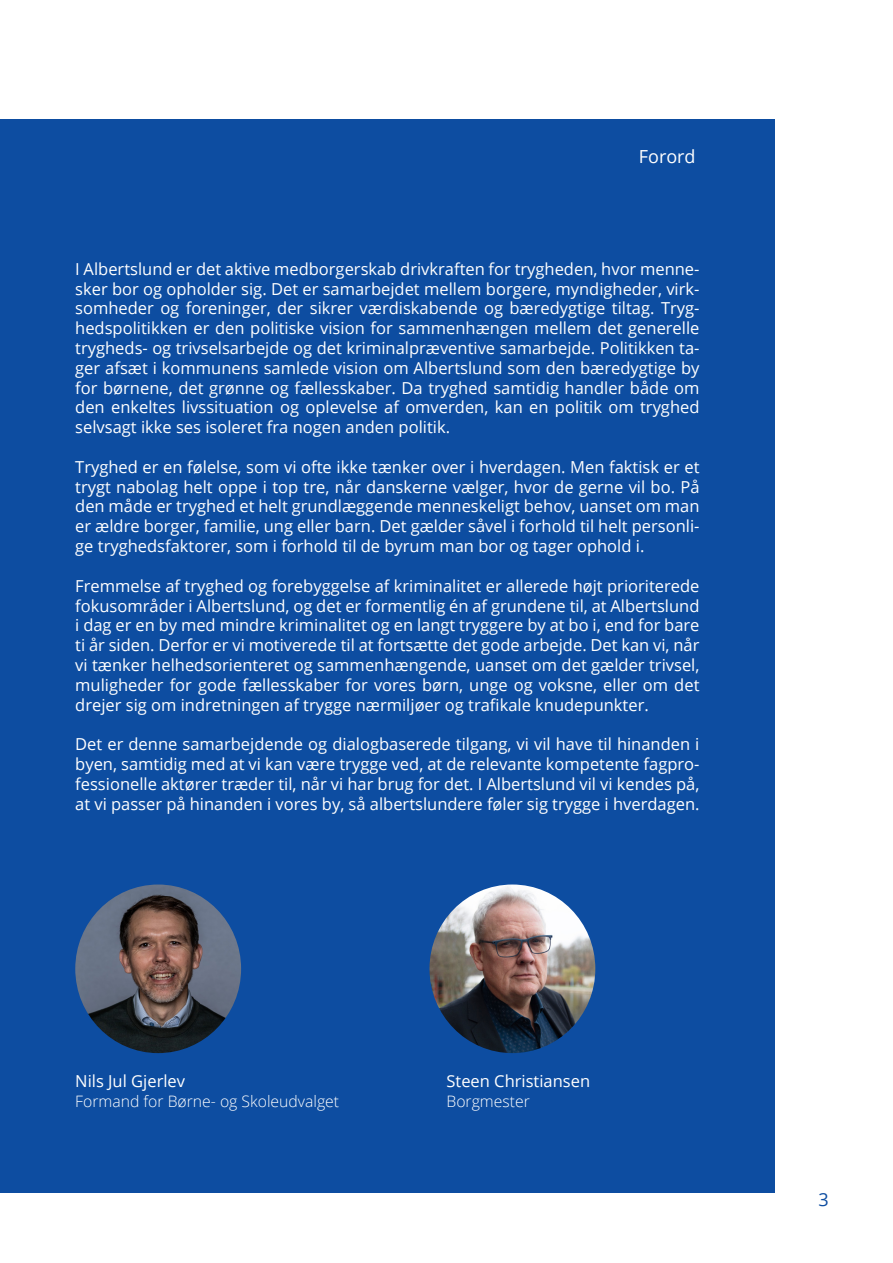
<style>
.page{position:relative;width:893px;height:1263px;background:#fff}
.page>*{position:absolute;margin:0;border:0;box-sizing:border-box;transform-origin:0 0}
.t1{font:18px "Open Sans";color:#fff}
.t2{font:18px "Open Sans";color:#0d4da1}
.t3{font:16.5px/19.8px "Open Sans";color:#fff;text-align:justify}
.t4{font:300 15.75px "Open Sans";color:#fff}
.t5{font:7.5px "Open Sans";color:#fff}
</style>
<div class="page">
<div style="left:0;top:119px;width:775px;height:1073px;background:#0d4da1"></div>
<img style="left:75px;top:884px;width:166px;height:169px">
<img style="left:429px;top:884px;width:166px;height:169px">
<p class="t1" style="left:639px;top:144px;width:58px">Forord</p>
<p class="t3" style="left:75px;top:259px;width:626px">I Albertslund er det aktive medborgerskab drivkraften for trygheden, hvor menne&shy;sker bor og opholder sig. Det er samarbejdet mellem borgere, myndigheder, virk&shy;somheder og foreninger, der sikrer værdiskabende og bæredygtige tiltag. Tryg&shy;hedspolitikken er den politiske vision for sammenhængen mellem det generelle trygheds- og trivselsarbejde og det kriminalpræventive samarbejde. Politikken ta&shy;ger afsæt i kommunens samlede vision om Albertslund som den bæredygtige by for børnene, det grønne og fællesskaber. Da tryghed samtidig handler både om den enkeltes livssituation og oplevelse af omverden, kan en politik om tryghed selvsagt ikke ses isoleret fra nogen anden politik.</p>
<p class="t3" style="left:75px;top:457px;width:626px">Tryghed er en følelse, som vi ofte ikke tænker over i hverdagen. Men faktisk er et trygt nabolag helt oppe i top tre, når danskerne vælger, hvor de gerne vil bo. På den måde er tryghed et helt grundlæggende menneskeligt behov, uanset om man er ældre borger, familie, ung eller barn. Det gælder såvel i forhold til helt personli&shy;ge tryghedsfaktorer, som i forhold til de byrum man bor og tager ophold i.</p>
<p class="t3" style="left:75px;top:575px;width:626px">Fremmelse af tryghed og forebyggelse af kriminalitet er allerede højt prioriterede fokusområder i Albertslund, og det er formentlig én af grundene til, at Albertslund i dag er en by med mindre kriminalitet og en langt tryggere by at bo i, end for bare ti år siden. Derfor er vi motiverede til at fortsætte det gode arbejde. Det kan vi, når vi tænker helhedsorienteret og sammenhængende, uanset om det gælder trivsel, muligheder for gode fællesskaber for vores børn, unge og voksne, eller om det drejer sig om indretningen af trygge nærmiljøer og trafikale knudepunkter.</p>
<p class="t3" style="left:75px;top:734px;width:626px">Det er denne samarbejdende og dialogbaserede tilgang, vi vil have til hinanden i byen, samtidig med at vi kan være trygge ved, at de relevante kompetente fagpro&shy;fessionelle aktører træder til, når vi har brug for det. I Albertslund vil vi kendes på, at vi passer på hinanden i vores by, så albertslundere føler sig trygge i hverdagen.</p>
<p class="t3" style="left:75px;top:1071px;width:111px">Nils Jul Gjerlev</p>
<p class="t4" style="left:75px;top:1090px;width:265px">Formand for Børne- og Skoleudvalget</p>
<p class="t5" style="left:79px;top:1097px;width:110px">C - Det Konservative Folkeparti.</p>
<p class="t3" style="left:446px;top:1071px;width:145px">Steen Christiansen</p>
<p class="t4" style="left:446px;top:1090px;width:85px">Borgmester</p>
<p class="t2" style="left:818px;top:1187px;width:12px">3</p>
</div>
